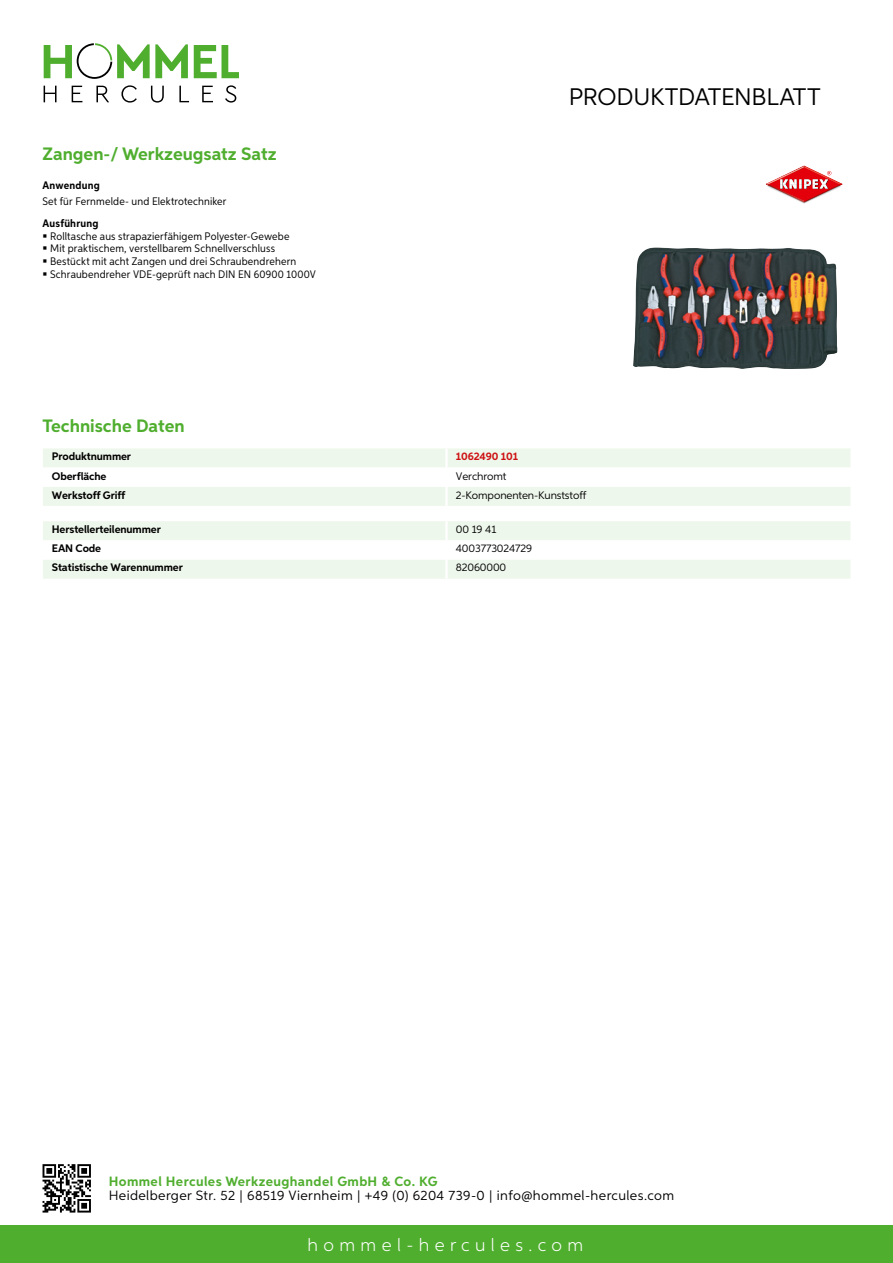
<style>
.page{position:relative;width:893px;height:1263px;background:#fff}
.page>*{position:absolute;margin:0;border:0;box-sizing:border-box;transform-origin:0 0}
.t1{font:24px "Aspira";letter-spacing:-.01em;color:#000}
.t2{font:700 18px "Aspira";color:#50ae2f}
.t3{font:300 18px "Aspira";letter-spacing:.3em;color:#fff}
.t4{font:13.5px "Aspira";letter-spacing:.03em;color:#000}
.t5{font:700 13.5px "Aspira";letter-spacing:.03em;color:#50ae2f}
.t6{font:10.95px/12.8px "Aspira Nar";letter-spacing:.015em;color:#000}
.t7{font:700 10.95px "Aspira";letter-spacing:-.01em;color:#000}
.t8{font:10.95px "Aspira";letter-spacing:-.01em;color:#000}
.t9{font:700 10.95px "Aspira Nar";letter-spacing:.02em;color:#000}
.t10{font:700 10.95px "Aspira";letter-spacing:-.01em;color:#cd1013}
</style>
<div class="page">
<div style="left:0;top:1226px;width:893px;height:37px;background:#50ae2f"></div>
<svg style="left:43px;top:1164px;width:48px;height:48px"></svg>
<svg style="left:194px;top:45px;width:45px;height:33px"></svg>
<svg style="left:44px;top:43px;width:144px;height:36px"></svg>
<svg style="left:44px;top:86px;width:13px;height:16px"></svg>
<svg style="left:72px;top:86px;width:10px;height:16px"></svg>
<svg style="left:96px;top:86px;width:13px;height:16px"></svg>
<svg style="left:121px;top:85px;width:16px;height:18px"></svg>
<svg style="left:151px;top:86px;width:13px;height:17px"></svg>
<svg style="left:179px;top:86px;width:10px;height:16px"></svg>
<svg style="left:202px;top:86px;width:11px;height:16px"></svg>
<svg style="left:225px;top:85px;width:11px;height:18px"></svg>
<svg style="left:43px;top:448px;width:807px;height:58px"></svg>
<hr style="left:445px;top:487px;width:3px;height:19px;background:#fff">
<svg style="left:43px;top:521px;width:807px;height:58px"></svg>
<hr style="left:445px;top:559px;width:3px;height:20px;background:#fff">
<img style="left:633px;top:247px;width:204px;height:122px">
<svg style="left:766px;top:166px;width:76px;height:38px"></svg>
<h2 class="t2" style="left:43px;top:142px;width:236px">Zangen-/ Werkzeugsatz Satz</h2>
<p class="t9" style="left:43px;top:179px;width:59px">Anwendung</p>
<p class="t6" style="left:43px;top:194px;width:185px">Set für Fernmelde- und Elektrotechniker</p>
<p class="t9" style="left:43px;top:216px;width:58px">Ausführung</p>
<p class="t6" style="left:50px;top:229px;width:267px">Rolltasche aus strapazierfähigem Polyester-Gewebe<br>Mit praktischem, verstellbarem Schnellverschluss Bestückt mit acht Zangen und drei Schraubendrehern Schraubendreher VDE-geprüft nach DIN EN 60900 1000V</p>
<h1 class="t1" style="left:569px;top:82px;width:253px">Produktdatenblatt</h1>
<h2 class="t2" style="left:43px;top:414px;width:144px">Technische Daten</h2>
<p class="t7" style="left:52px;top:450px;width:81px">Produktnummer</p>
<p class="t10" style="left:456px;top:450px;width:64px">1062490 101</p>
<p class="t7" style="left:52px;top:469px;width:56px">Oberfläche</p>
<p class="t8" style="left:456px;top:469px;width:52px">Verchromt</p>
<p class="t7" style="left:52px;top:488px;width:75px">Werkstoff Griff</p>
<p class="t8" style="left:456px;top:488px;width:132px">2-Komponenten-Kunststoff</p>
<p class="t7" style="left:52px;top:523px;width:111px">Herstellerteilenummer</p>
<p class="t8" style="left:456px;top:523px;width:42px">00 19 41</p>
<p class="t7" style="left:52px;top:542px;width:51px">EAN Code</p>
<p class="t8" style="left:456px;top:542px;width:78px">4003773024729</p>
<p class="t7" style="left:52px;top:561px;width:132px">Statistische Warennummer</p>
<p class="t8" style="left:456px;top:561px;width:52px">82060000</p>
<p class="t5" style="left:109px;top:1172px;width:330px">Hommel Hercules Werkzeughandel GmbH &amp; Co. KG</p>
<p class="t4" style="left:109px;top:1187px;width:567px">Heidelberger Str. 52 | 68519 Viernheim | +49 (0) 6204 739-0 | info@hommel-hercules.com</p>
<h2 class="t3" style="left:307px;top:1234px;width:277px">hommel-hercules.com</h2>
</div>
